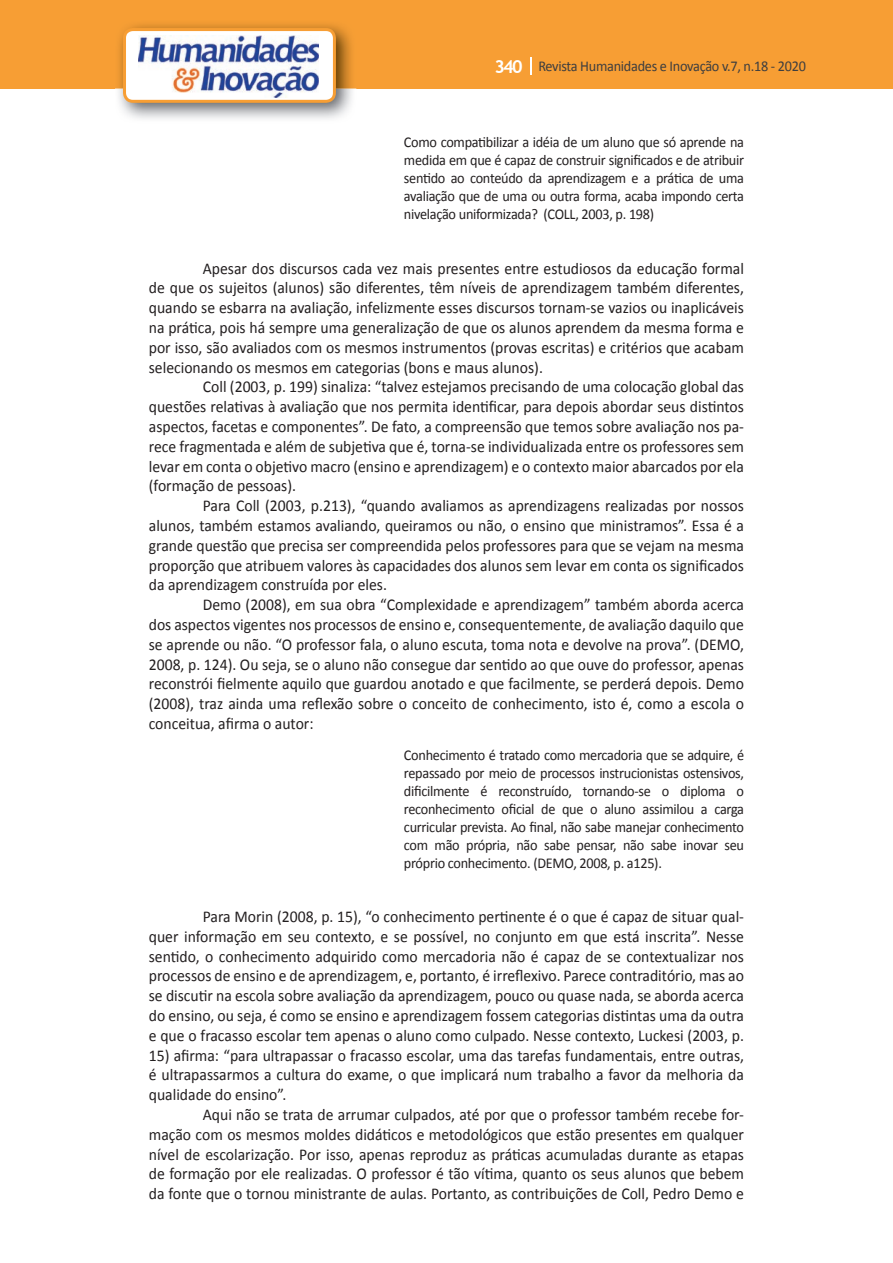
<style>
.page{position:relative;width:893px;height:1263px;background:#fff}
.page>*{position:absolute;margin:0;border:0;box-sizing:border-box;transform-origin:0 0}
.t1{font:16.5px/19.8px "Calibri";color:#231f20;text-align:justify;scale:.95 1}
.t2{font:15px/18px "Calibri";letter-spacing:-.02em;color:#231f20;text-align:justify;scale:.95 1}
.t3{font:15px "Calibri";letter-spacing:-.02em;color:#3e3e3f;scale:.95 1}
.s1{font-family:"Trebuchet MS";font-weight:700;font-size:18px;color:#fff}
</style>
<div class="page">
<div style="left:0;top:0;width:893px;height:88px;background:#f79e34"></div>
<svg style="left:530px;top:57px;width:2px;height:18px"></svg>
<img style="left:115px;top:24px;width:241px;height:95px">
<svg style="left:123px;top:28px;width:213px;height:75px"></svg>
<p class="t3" style="left:495px;top:57px;width:329px"><span class="s1">340</span> Revista Humanidades e Inovação v.7, n.18 - 2020</p>
<p class="t2" style="left:404px;top:133px;width:360px">Como compatibilizar a idéia de um aluno que só aprende na medida em que é capaz de construir significados e de atribuir sentido ao conteúdo da aprendizagem e a prática de uma avaliação que de uma ou outra forma, acaba impondo certa nivelação uniformizada? (COLL, 2003, p. 198)</p>
<p class="t1" style="left:149px;top:258px;width:628px;text-indent:54px">Apesar dos discursos cada vez mais presentes entre estudiosos da educação formal de que os sujeitos (alunos) são diferentes, têm níveis de aprendizagem também diferentes, quando se esbarra na avaliação, infelizmente esses discursos tornam-se vazios ou inaplicáveis na prática, pois há sempre uma generalização de que os alunos aprendem da mesma forma e por isso, são avaliados com os mesmos instrumentos (provas escritas) e critérios que acabam selecionando os mesmos em categorias (bons e maus alunos).</p>
<p class="t1" style="left:149px;top:377px;width:628px;text-indent:54px">Coll (2003, p. 199) sinaliza: “talvez estejamos precisando de uma colocação global das questões relativas à avaliação que nos permita identificar, para depois abordar seus distintos aspectos, facetas e componentes”. De fato, a compreensão que temos sobre avaliação nos pa&shy;rece fragmentada e além de subjetiva que é, torna-se individualizada entre os professores sem levar em conta o objetivo macro (ensino e aprendizagem) e o contexto maior abarcados por ela (formação de pessoas).</p>
<p class="t1" style="left:149px;top:496px;width:628px;text-indent:54px">Para Coll (2003, p.213), “quando avaliamos as aprendizagens realizadas por nossos alunos, também estamos avaliando, queiramos ou não, o ensino que ministramos”. Essa é a grande questão que precisa ser compreendida pelos professores para que se vejam na mesma proporção que atribuem valores às capacidades dos alunos sem levar em conta os significados da aprendizagem construída por eles.</p>
<p class="t1" style="left:149px;top:595px;width:628px;text-indent:54px">Demo (2008), em sua obra “Complexidade e aprendizagem” também aborda acerca dos aspectos vigentes nos processos de ensino e, consequentemente, de avaliação daquilo que se aprende ou não. “O professor fala, o aluno escuta, toma nota e devolve na prova”. (DEMO, 2008, p. 124). Ou seja, se o aluno não consegue dar sentido ao que ouve do professor, apenas reconstrói fielmente aquilo que guardou anotado e que facilmente, se perderá depois. Demo (2008), traz ainda uma reflexão sobre o conceito de conhecimento, isto é, como a escola o conceitua, afirma o autor:</p>
<p class="t2" style="left:404px;top:746px;width:360px">Conhecimento é tratado como mercadoria que se adquire, é repassado por meio de processos instrucionistas ostensivos, dificilmente é reconstruído, tornando-se o diploma o reconhecimento oficial de que o aluno assimilou a carga curricular prevista. Ao final, não sabe manejar conhecimento com mão própria, não sabe pensar, não sabe inovar seu próprio conhecimento. (DEMO, 2008, p. a125).</p>
<p class="t1" style="left:149px;top:906px;width:628px;text-indent:54px">Para Morin (2008, p. 15), “o conhecimento pertinente é o que é capaz de situar qual&shy;quer informação em seu contexto, e se possível, no conjunto em que está inscrita”. Nesse sentido, o conhecimento adquirido como mercadoria não é capaz de se contextualizar nos processos de ensino e de aprendizagem, e, portanto, é irreflexivo. Parece contraditório, mas ao se discutir na escola sobre avaliação da aprendizagem, pouco ou quase nada, se aborda acerca do ensino, ou seja, é como se ensino e aprendizagem fossem categorias distintas uma da outra e que o fracasso escolar tem apenas o aluno como culpado. Nesse contexto, Luckesi (2003, p.</p>
<p class="t1" style="left:149px;top:1045px;width:628px">15) afirma: “para ultrapassar o fracasso escolar, uma das tarefas fundamentais, entre outras, é ultrapassarmos a cultura do exame, o que implicará num trabalho a favor da melhoria da qualidade do ensino”.</p>
<p class="t1" style="left:149px;top:1104px;width:628px;text-indent:54px">Aqui não se trata de arrumar culpados, até por que o professor também recebe for&shy;mação com os mesmos moldes didáticos e metodológicos que estão presentes em qualquer nível de escolarização. Por isso, apenas reproduz as práticas acumuladas durante as etapas de formação por ele realizadas. O professor é tão vítima, quanto os seus alunos que bebem da fonte que o tornou ministrante de aulas. Portanto, as contribuições de Coll, Pedro Demo e</p>
</div>
